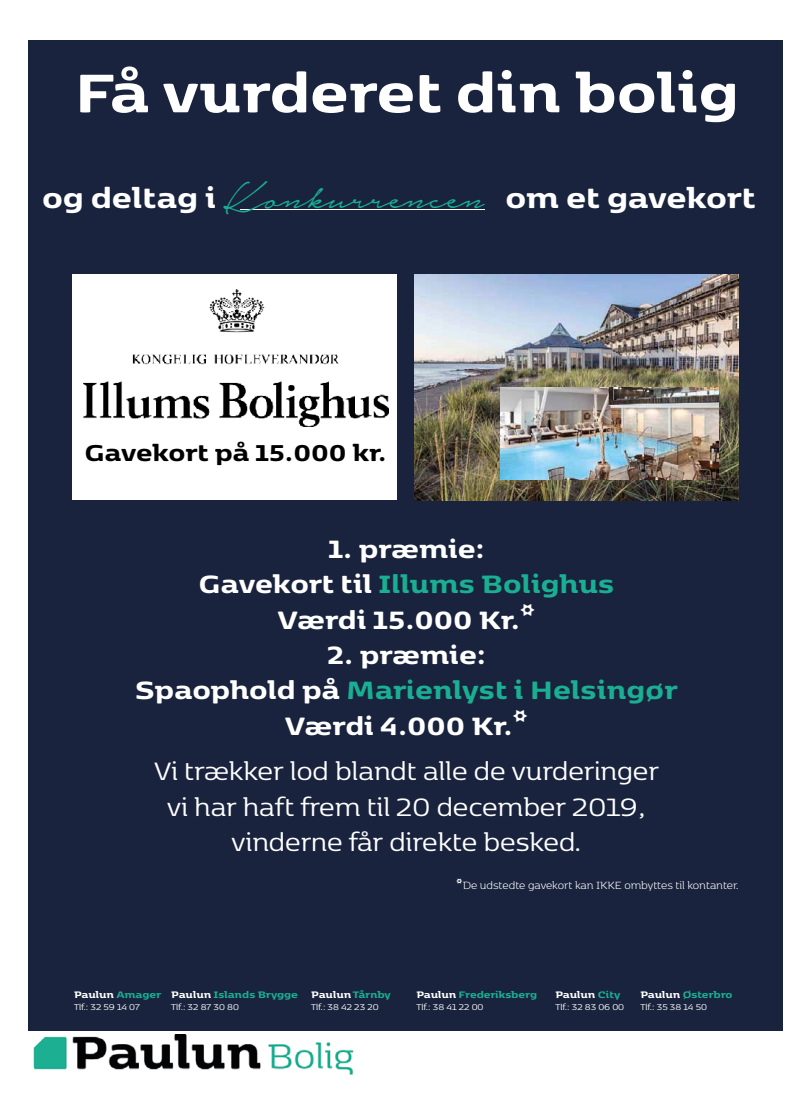
<style>
.page{position:relative;width:811px;height:1120px;background:#fff}
.page>*{position:absolute;margin:0;border:0;box-sizing:border-box;transform-origin:0 0}
.t1{font:800 63.9px "Kobenhavn";letter-spacing:-.005em;color:#fff}
.t2{font:800 33.2px "Kobenhavn";letter-spacing:-.005em;color:#fff}
.t3{font:800 29.5px/35.4px "Kobenhavn";letter-spacing:-.005em;color:#fff;text-align:center}
.t4{font:29.5px/35.4px "Kobenhavn";color:#fff;text-align:center}
.t5{font:800 27px "Kobenhavn";letter-spacing:-.005em;color:#000}
.t6{font:300 12.3px "Kobenhavn";color:#fff}
.t7{font:800 11.1px "Kobenhavn";letter-spacing:-.01em;color:#1aaf92}
.t8{font:800 11.1px "Kobenhavn";letter-spacing:-.01em;color:#fff}
.t9{font:9.8px "Kobenhavn";color:#fff}
.s1{font-family:"Notera";font-weight:400;font-size:47.9px;color:#1aaf92}
.s2{color:#1aaf92}
.s3{color:#fff}
</style>
<div class="page">
<div style="left:28px;top:40px;width:754px;height:990px;background:#19233d"></div>
<img style="left:414px;top:274px;width:325px;height:226px">
<img style="left:500px;top:387px;width:219px;height:93px">
<img style="left:33px;top:1034px;width:321px;height:40px">
<div style="left:72px;top:274px;width:325px;height:226px;background:#fff"></div>
<img style="left:84px;top:289px;width:304px;height:138px">
<hr style="left:240px;top:209px;width:244px;height:1px;background:#fff">
<h1 class="t1" style="left:74px;top:45px;width:666px">Få vurderet din bolig</h1>
<p class="t2" style="left:42px;top:173px;width:715px">og deltag i <span class="s1">Konkurrencen</span> om et gavekort</p>
<p class="t5" style="left:84px;top:432px;width:304px">Gavekort på 15.000 kr.</p>
<p class="t3" style="left:199px;top:529px;width:417px">1. præmie:<br>Gavekort til <span class="s2">Illums Bolighus<br></span>Værdi 15.000 Kr.*</p>
<p class="t3" style="left:135px;top:635px;width:544px">2. præmie:<br>Spaophold på <span class="s2">Marienlyst i Helsingør<br></span>Værdi 4.000 Kr.*</p>
<p class="t4" style="left:154px;top:752px;width:506px">Vi trækker lod blandt alle de vurderinger vi har haft frem til 20 december 2019, vinderne får direkte besked.</p>
<p class="t6" style="left:456px;top:877px;width:284px">*De udstedte gavekort kan IKKE ombyttes til kontanter.</p>
<p class="t8" style="left:74px;top:986px;width:89px">Paulun <span class="s2">Amager</span></p>
<p class="t9" style="left:74px;top:1000px;width:67px">Tlf.: 32 59 14 07</p>
<p class="t7" style="left:171px;top:986px;width:128px"><span class="s3">Paulun</span> Islands Brygge</p>
<p class="t9" style="left:171px;top:1000px;width:69px">Tlf.: 32 87 30 80</p>
<p class="t8" style="left:311px;top:986px;width:81px">Paulun <span class="s2">Tårnby</span></p>
<p class="t9" style="left:311px;top:1000px;width:69px">Tlf.: 38 42 23 20</p>
<p class="t7" style="left:416px;top:986px;width:122px"><span class="s3">Paulun</span> Frederiksberg</p>
<p class="t9" style="left:416px;top:1000px;width:69px">Tlf.: 38 41 22 00</p>
<p class="t8" style="left:555px;top:986px;width:66px">Paulun <span class="s2">City</span></p>
<p class="t9" style="left:555px;top:1000px;width:70px">Tlf.: 32 83 06 00</p>
<p class="t7" style="left:640px;top:986px;width:94px"><span class="s3">Paulun</span> Østerbro</p>
<p class="t9" style="left:640px;top:1000px;width:68px">Tlf.: 35 38 14 50</p>
</div>
